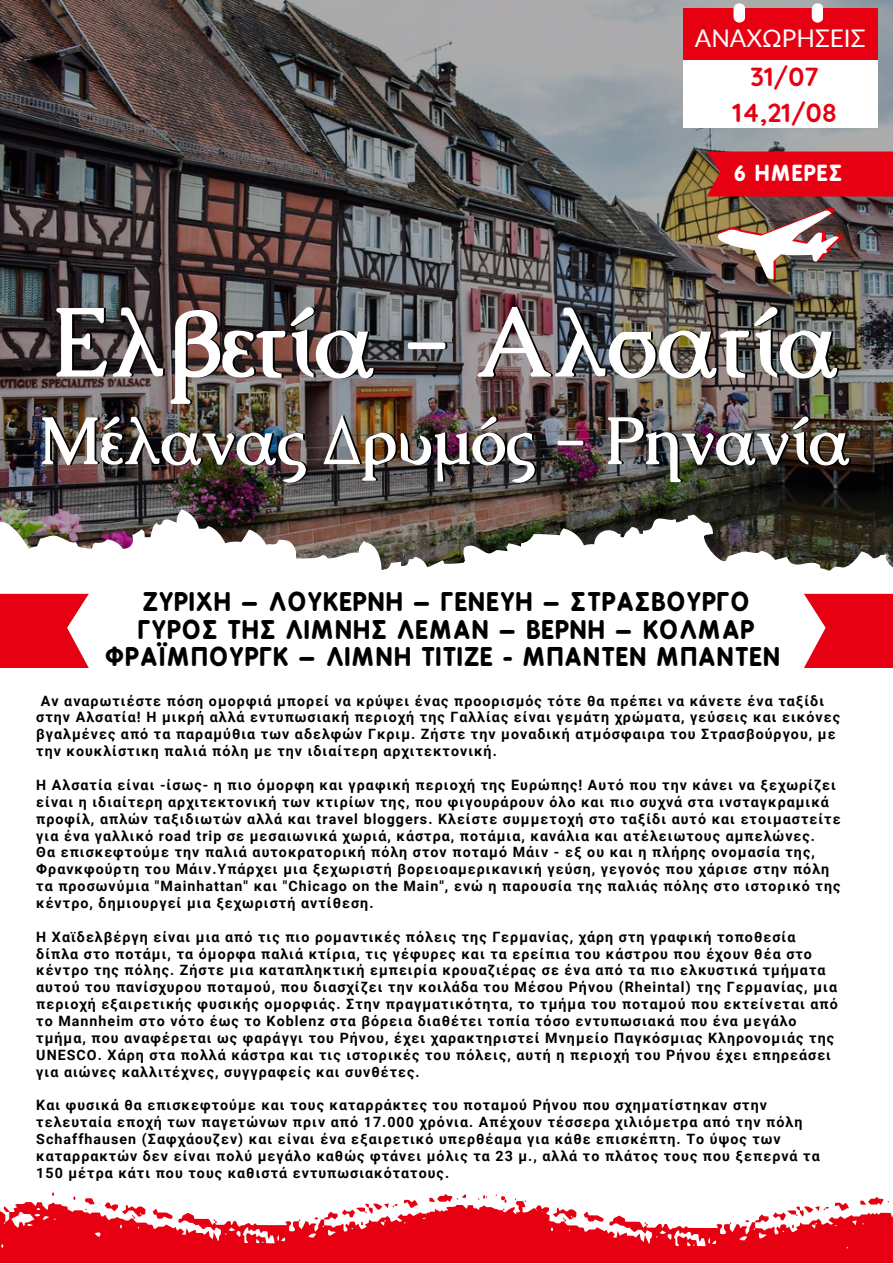
<style>
.page{position:relative;width:893px;height:1264px;background:#fff}
.page>*{position:absolute;margin:0;border:0;box-sizing:border-box;transform-origin:0 0}
.t1{font:700 97.35px "Caudex";color:#fff}
.t2{font:700 66.6px "Caudex";color:#fff}
.t3{font:700 26.1px/36.3px "Quicksand";color:#e60012;text-align:center}
.t4{font:700 24.45px "B Preplay";letter-spacing:.075em;color:#000}
.t5{font:24.3px "Lato";color:#fff}
.t6{font:700 21px "B Preplay";letter-spacing:.085em;color:#fff}
.t7{font:700 14.25px/16.8px "Roboto";letter-spacing:.075em;color:#000}
</style>
<div class="page">
<img style="left:0;top:0;width:892px;height:509px">
<img style="left:0;top:509px;width:892px;height:85px">
<img style="left:718px;top:208px;width:125px;height:71px">
<svg style="left:0;top:594px;width:89px;height:74px;background:#e91f2f"></svg>
<svg style="left:804px;top:594px;width:88px;height:74px;background:#e91f2f"></svg>
<div style="left:707px;top:151px;width:185px;height:45px;background:#e60012"></div>
<svg style="left:0;top:1192px;width:893px;height:71px"></svg>
<div style="left:683px;top:8px;width:194px;height:120px;background:#fff"></div>
<div style="left:683px;top:8px;width:194px;height:52px;background:#e60012"></div>
<svg style="left:733px;top:3px;width:11px;height:20px"></svg>
<svg style="left:811px;top:3px;width:12px;height:20px"></svg>
<p class="t5" style="left:694px;top:23px;width:172px">ΑΝΑΧΩΡΗΣΕΙΣ</p>
<p class="t3" style="left:732px;top:58px;width:106px">31/07<br>14,21/08</p>
<p class="t6" style="left:734px;top:160px;width:109px">6 ΗΜΕΡΕΣ</p>
<p class="t1" style="left:50px;top:279px;width:790px">Ελβετία - Αλσατία</p>
<p class="t2" style="left:39px;top:397px;width:813px">Μέλανας Δρυμός - Ρηνανία</p>
<p class="t4" style="left:143px;top:587px;width:608px">ΖΥΡΙΧΗ – ΛΟΥΚΕΡΝΗ – ΓΕΝΕΥΗ – ΣΤΡΑΣΒΟΥΡΓΟ</p>
<p class="t4" style="left:138px;top:615px;width:617px">ΓΥΡΟΣ ΤΗΣ ΛΙΜΝΗΣ ΛΕΜΑΝ – ΒΕΡΝΗ – ΚΟΛΜΑΡ</p>
<p class="t4" style="left:106px;top:642px;width:675px">ΦΡΑΪΜΠΟΥΡΓΚ – ΛΙΜΝΗ ΤΙΤΙΖΕ - ΜΠΑΝΤΕΝ ΜΠΑΝΤΕΝ</p>
<p class="t7" style="left:36px;top:692px;width:805px;text-indent:5px">Αν αναρωτιέστε πόση ομορφιά μπορεί να κρύψει ένας προορισμός τότε θα πρέπει να κάνετε ένα ταξίδι στην Αλσατία! Η μικρή αλλά εντυπωσιακή περιοχή της Γαλλίας είναι γεμάτη χρώματα, γεύσεις και εικόνες βγαλμένες από τα παραμύθια των αδελφών Γκριμ. Ζήστε την μοναδική ατμόσφαιρα του Στρασβούργου, με την κουκλίστικη παλιά πόλη με την ιδιαίτερη αρχιτεκτονική.</p>
<p class="t7" style="left:36px;top:776px;width:805px">Η Αλσατία είναι -ίσως- η πιο όμορφη και γραφική περιοχή της Ευρώπης! Αυτό που την κάνει να ξεχωρίζει είναι η ιδιαίτερη αρχιτεκτονική των κτιρίων της, που φιγουράρουν όλο και πιο συχνά στα ινσταγκραμικά προφίλ, απλών ταξιδιωτών αλλά και travel bloggers. Κλείστε συμμετοχή στο ταξίδι αυτό και ετοιμαστείτε για ένα γαλλικό road trip σε μεσαιωνικά χωριά, κάστρα, ποτάμια, κανάλια και ατέλειωτους αμπελώνες.</p>
<p class="t7" style="left:36px;top:844px;width:805px">Θα επισκεφτούμε την παλιά αυτοκρατορική πόλη στον ποταμό Μάιν - εξ ου και η πλήρης ονομασία της, Φρανκφούρτη του Μάιν.Υπάρχει μια ξεχωριστή βορειοαμερικανική γεύση, γεγονός που χάρισε στην πόλη τα προσωνύμια "Mainhattan" και "Chicago on the Main", ενώ η παρουσία της παλιάς πόλης στο ιστορικό της κέντρο, δημιουργεί μια ξεχωριστή αντίθεση.</p>
<p class="t7" style="left:36px;top:928px;width:803px">Η Χαϊδελβέργη είναι μια από τις πιο ρομαντικές πόλεις της Γερμανίας, χάρη στη γραφική τοποθεσία δίπλα στο ποτάμι, τα όμορφα παλιά κτίρια, τις γέφυρες και τα ερείπια του κάστρου που έχουν θέα στο κέντρο της πόλης. Ζήστε μια καταπληκτική εμπειρία κρουαζιέρας σε ένα από τα πιο ελκυστικά τμήματα αυτού του πανίσχυρου ποταμού, που διασχίζει την κοιλάδα του Μέσου Ρήνου (Rheintal) της Γερμανίας, μια περιοχή εξαιρετικής φυσικής ομορφιάς. Στην πραγματικότητα, το τμήμα του ποταμού που εκτείνεται από το Mannheim στο νότο έως το Koblenz στα βόρεια διαθέτει τοπία τόσο εντυπωσιακά που ένα μεγάλο τμήμα, που αναφέρεται ως φαράγγι του Ρήνου, έχει χαρακτηριστεί Μνημείο Παγκόσμιας Κληρονομιάς της UNESCO. Χάρη στα πολλά κάστρα και τις ιστορικές του πόλεις, αυτή η περιοχή του Ρήνου έχει επηρεάσει για αιώνες καλλιτέχνες, συγγραφείς και συνθέτες.</p>
<p class="t7" style="left:36px;top:1097px;width:785px">Και φυσικά θα επισκεφτούμε και τους καταρράκτες του ποταμού Ρήνου που σχηματίστηκαν στην τελευταία εποχή των παγετώνων πριν από 17.000 χρόνια. Απέχουν τέσσερα χιλιόμετρα από την πόλη Schaffhausen (Σαφχάουζεν) και είναι ένα εξαιρετικό υπερθέαμα για κάθε επισκέπτη. Το ύψος των καταρρακτών δεν είναι πολύ μεγάλο καθώς φτάνει μόλις τα 23 μ., αλλά το πλάτος τους που ξεπερνά τα 150 μέτρα κάτι που τους καθιστά εντυπωσιακότατους.</p>
</div>
